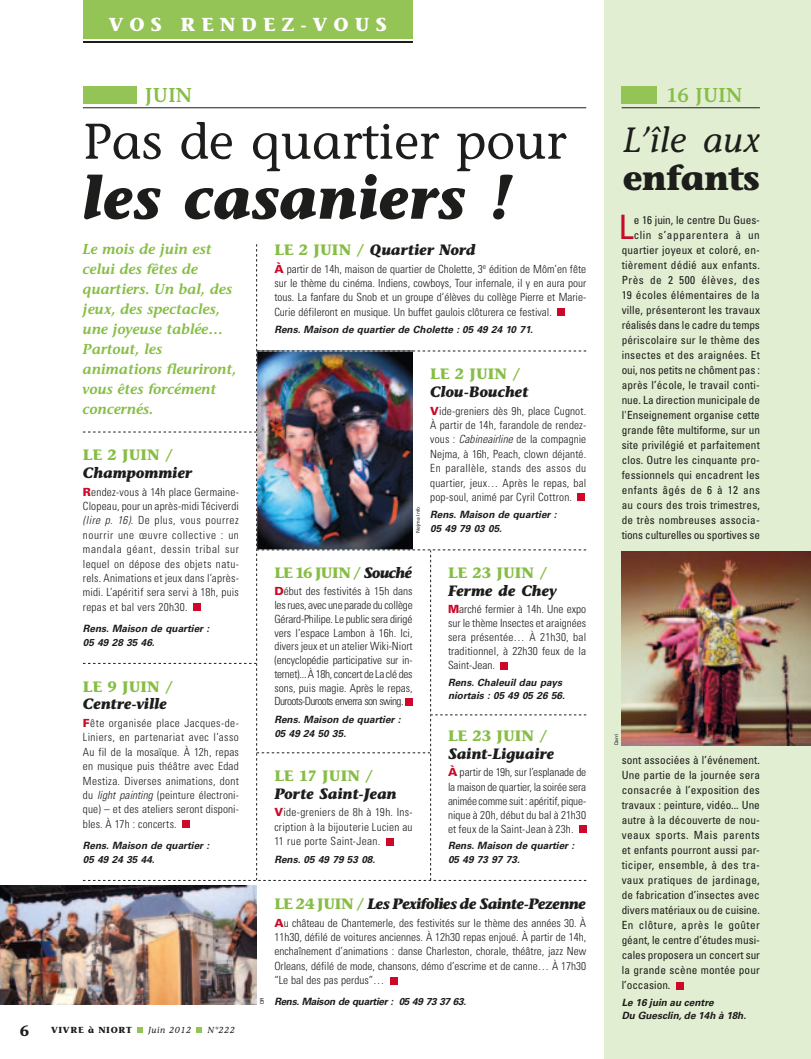
<style>
.page{position:relative;width:811px;height:1059px;background:#fff}
.page>*{position:absolute;margin:0;border:0;box-sizing:border-box;transform-origin:0 0}
.t1{font:italic 700 60px "Stone Informal";color:#1d1d1b}
.t2{font:50px "Stone Informal";color:#1d1d1b}
.t3{font:italic 35px "Stone Informal";letter-spacing:.02em;color:#1d1d1b}
.t4{font:700 35px "Stone Informal";letter-spacing:-.025em;color:#1d1d1b}
.t5{font:condensed 33.62px "Univers";color:#ca0a28}
.t6{font:600 20px "Stone Informal";color:#86be45}
.t7{font:700 18.75px "Stone Informal";letter-spacing:.325em;color:#fff}
.t8{font:italic 700 15px "Stone Informal";letter-spacing:-.01em;color:#1d1d1b}
.t9{font:700 15px "Stone Informal";letter-spacing:.005em;color:#86be45}
.t10{font:italic 700 15px "Stone Informal";letter-spacing:-.035em;color:#1d1d1b}
.t11{font:700 15px "Stone Informal";color:#1d1d1b}
.t12{font:italic 600 14.38px/20px "Stone Informal";color:#86be45}
.t13{font:300 condensed 11.25px/14.4px "Univers";letter-spacing:.01em;color:#1d1d1b;text-align:justify}
.t14{font:condensed 11.25px/15px "Univers";letter-spacing:.015em;color:#1d1d1b;text-align:right}
.t15{font:italic 700 10px/13.8px "Univers";color:#1d1d1b}
.t16{font:italic 700 10px "Univers";letter-spacing:-.03em;color:#1d1d1b}
.t17{font:italic 8.75px "Stone Informal";letter-spacing:.075em;color:#1d1d1b}
.t18{font:700 8.75px "Stone Informal";letter-spacing:.075em;color:#1d1d1b}
.t19{font:5px "Univers";color:#1d1d1b}
.s1{font-weight:900;font-stretch:normal;color:#ca0a28}
.s2{font-style:italic}
.s3{font-style:normal;color:#86be45}
.s4{font-style:italic;color:#1d1d1b}
</style>
<div class="page">
<svg style="left:137px;top:1027px;width:6px;height:5px"></svg>
<svg style="left:197px;top:1027px;width:5px;height:5px"></svg>
<div style="left:83px;top:86px;width:53px;height:18px;background:#94c356"></div>
<hr style="left:83px;top:107px;width:503px;height:1px;background:#1d1d1b">
<div style="left:83px;top:0;width:329px;height:39px;background:#94c356"></div>
<hr style="left:83px;top:41px;width:329px;height:2px;background:#1d1d1b">
<div style="left:390px;top:977px;width:7px;height:7px;background:#ca0a28"></div>
<img style="left:0;top:886px;width:257px;height:118px">
<div style="left:604px;top:0;width:207px;height:1059px;background:#e2eed2"></div>
<div style="left:676px;top:982px;width:7px;height:7px;background:#ca0a28"></div>
<div style="left:622px;top:86px;width:35px;height:18px;background:#94c356"></div>
<hr style="left:622px;top:107px;width:138px;height:1px;background:#1d1d1b">
<img style="left:622px;top:552px;width:189px;height:193px">
<svg style="left:83px;top:244px;width:503px;height:637px"></svg>
<h3 class="t7" style="left:109px;top:12px;width:280px">V OS RENDEZ-V OUS</h3>
<h3 class="t6" style="left:145px;top:83px;width:48px">JUIN</h3>
<h2 class="t2" style="left:83px;top:112px;width:484px">Pas de quartier pour</h2>
<h1 class="t1" style="left:83px;top:161px;width:431px">les casaniers !</h1>
<p class="t12" style="left:83px;top:239px;width:155px">Le mois de juin est celui des fêtes de quartiers. Un bal, des jeux, des spectacles, une joyeuse tablée…<br>Partout, les animations fleuriront, vous êtes forcément concernés.</p>
<h3 class="t9" style="left:83px;top:446px;width:92px">LE 2 JUIN /</h3>
<h3 class="t8" style="left:83px;top:463px;width:111px">Champommier</h3>
<p class="t13" style="left:83px;top:484px;width:157px"><span class="s1">R</span>endez-vous à 14h place Germaine-Clopeau, pour un après-midi Téciverdi <span class="s2">(lire p. 16)</span>. De plus, vous pourrez nourrir une œuvre collective : un mandala géant, dessin tribal sur lequel on dépose des objets natu&shy;rels. Animations et jeux dans l’après&shy;midi. L’apéritif sera servi à 18h, puis repas et bal vers 20h30.</p>
<p class="t15" style="left:83px;top:622px;width:128px">Rens. Maison de quartier :<br>05 49 28 35 46.</p>
<h3 class="t9" style="left:83px;top:677px;width:92px">LE 9 JUIN /</h3>
<h3 class="t8" style="left:83px;top:695px;width:86px">Centre-ville</h3>
<p class="t13" style="left:83px;top:716px;width:157px"><span class="s1">F</span>ête organisée place Jacques-de-Liniers, en partenariat avec l’asso Au fil de la mosaïque. À 12h, repas en musique puis théâtre avec Edad Mestiza. Diverses animations, dont du <span class="s2">light painting</span> (peinture électroni&shy;que) – et des ateliers seront disponi&shy;bles. À 17h : concerts.</p>
<p class="t15" style="left:83px;top:838px;width:128px">Rens. Maison de quartier :<br>05 49 24 35 44.</p>
<h3 class="t11" style="left:20px;top:1021px;width:11px">6</h3>
<p class="t18" style="left:51px;top:1024px;width:83px">VIVRE À NIORT</p>
<p class="t17" style="left:148px;top:1024px;width:45px">Juin 2012</p>
<p class="t17" style="left:207px;top:1024px;width:29px">N°222</p>
<h3 class="t8" style="left:274px;top:240px;width:203px"><span class="s3">LE 2 JUIN /</span> Quartier Nord</h3>
<p class="t13" style="left:274px;top:261px;width:313px"><span class="s1">À</span> partir de 14h, maison de quartier de Cholette, 3<sup>e</sup> édition de Môm’en fête sur le thème du cinéma. Indiens, cowboys, Tour infernale, il y en aura pour tous. La fanfare du Snob et un groupe d’élèves du collège Pierre et Marie-Curie défileront en musique. Un buffet gaulois clôturera ce festival.</p>
<p class="t15" style="left:274px;top:323px;width:260px">Rens. Maison de quartier de Cholette : 05 49 24 10 71.</p>
<p class="t19" style="left:415px;top:533px;width:28px;rotate:-90deg">Nejma Info</p>
<h3 class="t9" style="left:430px;top:365px;width:92px">LE 2 JUIN /</h3>
<h3 class="t8" style="left:430px;top:382px;width:100px">Clou-Bouchet</h3>
<p class="t13" style="left:430px;top:403px;width:157px"><span class="s1">V</span>ide-greniers dès 9h, place Cugnot.<br>À partir de 14h, farandole de rendez&shy;vous : <span class="s2">Cabineairline</span> de la compagnie Nejma, à 16h, Peach, clown déjanté.<br>En parallèle, stands des assos du quartier, jeux… Après le repas, bal pop-soul, animé par Cyril Cottron.</p>
<p class="t15" style="left:430px;top:508px;width:128px">Rens. Maison de quartier :<br>05 49 79 03 05.</p>
<p class="t19" style="left:259px;top:1004px;width:8px;rotate:-90deg">DR</p>
<h3 class="t9" style="left:274px;top:563px;width:140px">LE 16 JUIN / <span class="s4">Souché</span></h3>
<p class="t13" style="left:274px;top:584px;width:140px;line-height:13.8px"><span class="s1">D</span>ébut des festivités à 15h dans les rues, avec une parade du collège Gérard-Philipe. Le public sera dirigé vers l’espace Lambon à 16h. Ici, divers jeux et un atelier Wiki-Niort (encyclopédie participative sur in&shy;ternet)... À 18h, concert de La clé des sons, puis magie. Après le repas, Duroots-Duroots enverra son swing.</p>
<p class="t15" style="left:274px;top:712px;width:128px">Rens. Maison de quartier :<br>05 49 24 50 35.</p>
<h3 class="t9" style="left:448px;top:563px;width:101px">LE 23 JUIN /</h3>
<h3 class="t8" style="left:448px;top:581px;width:111px">Ferme de Chey</h3>
<p class="t13" style="left:448px;top:602px;width:140px;line-height:14px"><span class="s1">M</span>arché fermier à 14h. Une expo sur le thème Insectes et araignées sera présentée… À 21h30, bal traditionnel, à 22h30 feux de la Saint-Jean.</p>
<p class="t15" style="left:448px;top:675px;width:118px">Rens. Chaleuil dau pays niortais : 05 49 05 26 56.</p>
<h3 class="t9" style="left:448px;top:727px;width:101px">LE 23 JUIN /</h3>
<h3 class="t8" style="left:448px;top:744px;width:108px">Saint-Liguaire</h3>
<p class="t13" style="left:448px;top:765px;width:140px;line-height:14px"><span class="s1">À</span> partir de 19h, sur l’esplanade de la maison de quartier, la soirée sera animée comme suit: apéritif, pique&shy;nique à 20h, début du bal à 21h30 et feux de la Saint-Jean à 23h.</p>
<p class="t15" style="left:448px;top:838px;width:128px">Rens. Maison de quartier :<br>05 49 73 97 73.</p>
<h3 class="t9" style="left:274px;top:766px;width:101px">LE 17 JUIN /</h3>
<h3 class="t8" style="left:274px;top:784px;width:124px">Porte Saint-Jean</h3>
<p class="t13" style="left:274px;top:805px;width:140px"><span class="s1">V</span>ide-greniers de 8h à 19h. Ins&shy;cription à la bijouterie Lucien au 11 rue porte Saint-Jean.</p>
<p class="t15" style="left:274px;top:852px;width:102px">Rens. 05 49 79 53 08.</p>
<h3 class="t10" style="left:274px;top:894px;width:313px"><span class="s3">LE 24 JUIN /</span> Les Pexifolies de Sainte-Pezenne</h3>
<p class="t13" style="left:274px;top:915px;width:313px"><span class="s1">A</span>u château de Chantemerle, des festivités sur le thème des années 30. À 11h30, défilé de voitures anciennes. À 12h30 repas enjoué. À partir de 14h, enchaînement d’animations : danse Charleston, chorale, théâtre, jazz New Orleans, défilé de mode, chansons, démo d’escrime et de canne… À 17h30 “Le bal des pas perdus”…</p>
<p class="t16" style="left:274px;top:996px;width:193px">Rens. Maison de quartier : 05 49 73 37 63.</p>
<h3 class="t6" style="left:666px;top:83px;width:78px">16 JUIN</h3>
<h3 class="t3" style="left:623px;top:119px;width:139px">L’île aux</h3>
<h3 class="t4" style="left:623px;top:156px;width:138px">ENFANTS</h3>
<h3 class="t5" style="left:619px;top:206px;width:16px">L</h3>
<p class="t14" style="left:622px;top:212px;width:140px">e 16 juin, le centre Du Gues&shy;clin s’apparentera à un quartier joyeux et coloré, en&shy;tièrement dédié aux enfants.<br>Près de 2 500 élèves, des<br>19 écoles élémentaires de la ville, présenteront les travaux réalisés dans le cadre du temps périscolaire sur le thème des insectes et des araignées. Et oui, nos petits ne chôment pas : après l’école, le travail conti&shy;nue. La direction municipale de l'Enseignement organise cette grande fête multiforme, sur un site privilégié et parfaitement clos. Outre les cinquante pro&shy;fessionnels qui encadrent les enfants âgés de 6 à 12 ans au cours des trois trimestres, de très nombreuses associa&shy;tions culturelles ou sportives se</p>
<p class="t19" style="left:613px;top:745px;width:13px;rotate:-90deg">Darri</p>
<p class="t14" style="left:622px;top:752px;width:140px;text-align:justify">sont associées à l’événement.<br>Une partie de la journée sera consacrée à l’exposition des travaux : peinture, vidéo... Une autre à la découverte de nou&shy;veaux sports. Mais parents et enfants pourront aussi par&shy;ticiper, ensemble, à des tra&shy;vaux pratiques de jardinage, de fabrication d’insectes avec divers matériaux ou de cuisine.<br>En clôture, après le goûter géant, le centre d’études musi&shy;cales proposera un concert sur la grande scène montée pour l’occasion.</p>
<p class="t15" style="left:622px;top:995px;width:126px">Le 16 juin au centre<br>Du Guesclin, de 14h à 18h.</p>
</div>
